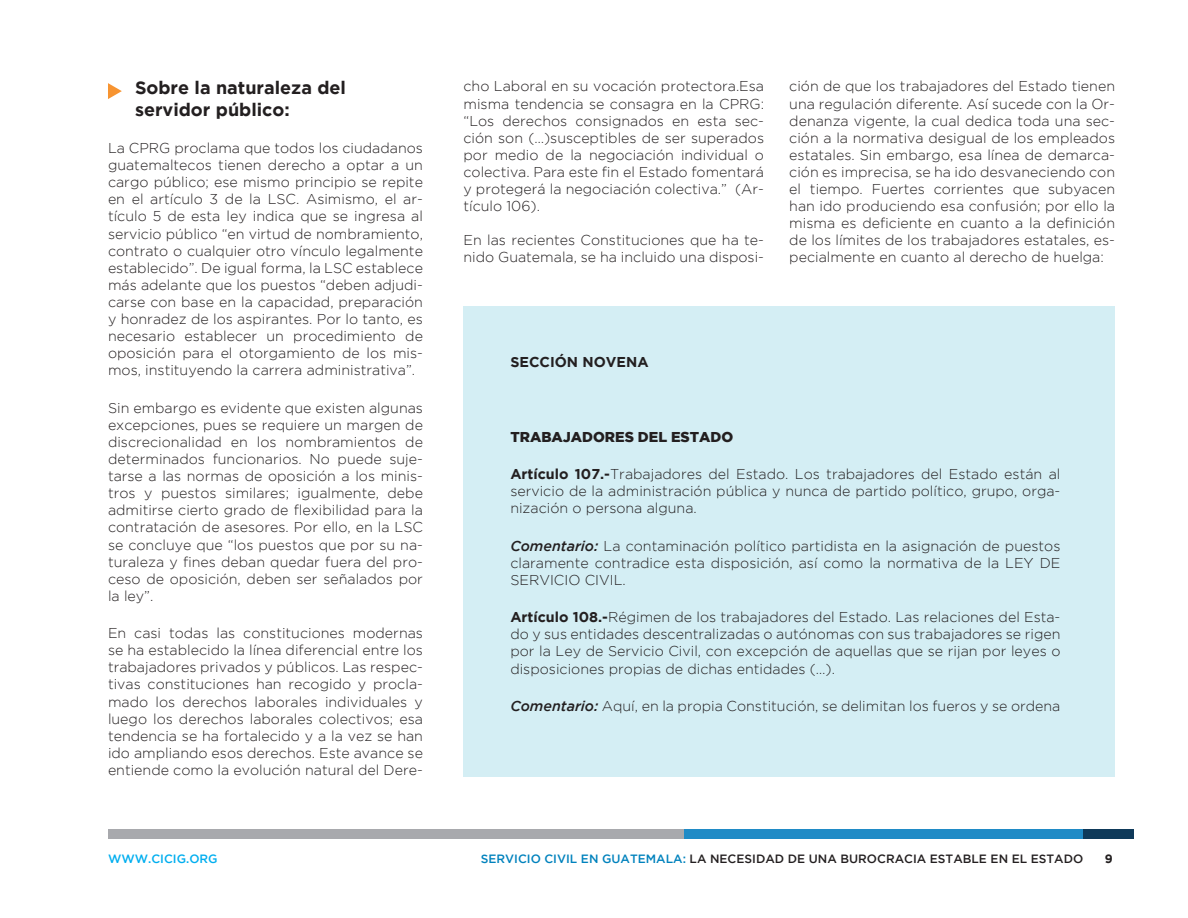
<style>
.page{position:relative;width:1188px;height:918px;background:#fff}
.page>*{position:absolute;margin:0;border:0;box-sizing:border-box;transform-origin:0 0}
.t1{font:700 18px/21.6px "Gotham";color:#231f20}
.t2{font:300 14.25px/17.1px "Gotham";color:#231f20;text-align:justify}
.t3{font:900 14.25px "Gotham";color:#231f20}
.t4{font:700 14.25px "Gotham";color:#231f20}
.t5{font:500 12px "Gotham";color:#231f20}
.t6{font:500 12px "Gotham";color:#00aeef}
.t7{font:700 12px "Gotham";color:#231f20}
.s1{font-weight:700}
.s2{font-weight:500;font-style:italic}
.s3{color:#0082bd}
</style>
<div class="page">
<div style="left:1083px;top:830px;width:51px;height:9px;background:#0f3a5a"></div>
<div style="left:684px;top:830px;width:399px;height:9px;background:#208bc6"></div>
<div style="left:108px;top:830px;width:576px;height:9px;background:#a8a9ad"></div>
<div style="left:464px;top:306px;width:651px;height:471px;background:#d4eef4"></div>
<svg style="left:108px;top:83px;width:14px;height:16px"></svg>
<p class="t1" style="left:135px;top:77px;width:213px">Sobre la naturaleza del servidor público:</p>
<p class="t2" style="left:108px;top:139px;width:317px">La CPRG proclama que todos los ciudadanos guatemaltecos tienen derecho a optar a un cargo público; ese mismo principio se repite en el artículo 3 de la LSC. Asimismo, el ar&shy;tículo 5 de esta ley indica que se ingresa al servicio público “en virtud de nombramiento, contrato o cualquier otro vínculo legalmente establecido”. De igual forma, la LSC establece más adelante que los puestos “deben adjudi&shy;carse con base en la capacidad, preparación y honradez de los aspirantes. Por lo tanto, es necesario establecer un procedimiento de oposición para el otorgamiento de los mis&shy;mos, instituyendo la carrera administrativa”.</p>
<p class="t2" style="left:108px;top:399px;width:317px">Sin embargo es evidente que existen algunas excepciones, pues se requiere un margen de discrecionalidad en los nombramientos de determinados funcionarios. No puede suje&shy;tarse a las normas de oposición a los minis&shy;tros y puestos similares; igualmente, debe admitirse cierto grado de flexibilidad para la contratación de asesores. Por ello, en la LSC se concluye que “los puestos que por su na&shy;turaleza y fines deban quedar fuera del pro&shy;ceso de oposición, deben ser señalados por la ley”.</p>
<p class="t2" style="left:108px;top:624px;width:317px">En casi todas las constituciones modernas se ha establecido la línea diferencial entre los trabajadores privados y públicos. Las respec&shy;tivas constituciones han recogido y procla&shy;mado los derechos laborales individuales y luego los derechos laborales colectivos; esa tendencia se ha fortalecido y a la vez se han ido ampliando esos derechos. Este avance se entiende como la evolución natural del Dere-</p>
<p class="t2" style="left:463px;top:78px;width:302px">cho Laboral en su vocación protectora.Esa misma tendencia se consagra en la CPRG: “Los derechos consignados en esta sec&shy;ción son (…)susceptibles de ser superados por medio de la negociación individual o colectiva. Para este fin el Estado fomentará y protegerá la negociación colectiva.” (Ar&shy;tículo 106).</p>
<p class="t2" style="left:463px;top:232px;width:302px">En las recientes Constituciones que ha te&shy;nido Guatemala, se ha incluido una disposi-</p>
<p class="t2" style="left:789px;top:78px;width:327px">ción de que los trabajadores del Estado tienen una regulación diferente. Así sucede con la Or&shy;denanza vigente, la cual dedica toda una sec&shy;ción a la normativa desigual de los empleados estatales. Sin embargo, esa línea de demarca&shy;ción es imprecisa, se ha ido desvaneciendo con el tiempo. Fuertes corrientes que subyacen han ido produciendo esa confusión; por ello la misma es deficiente en cuanto a la definición de los límites de los trabajadores estatales, es&shy;pecialmente en cuanto al derecho de huelga:</p>
<p class="t4" style="left:510px;top:354px;width:140px">SECCIÓN NOVENA</p>
<p class="t3" style="left:510px;top:428px;width:224px">TRABAJADORES DEL ESTADO</p>
<p class="t2" style="left:510px;top:465px;width:552px"><span class="s1">Artículo 107.-</span>Trabajadores del Estado. Los trabajadores del Estado están al servicio de la administración pública y nunca de partido político, grupo, orga&shy;nización o persona alguna.</p>
<p class="t2" style="left:510px;top:537px;width:552px"><span class="s2">Comentario:</span> La contaminación político partidista en la asignación de puestos claramente contradice esta disposición, así como la normativa de la LEY DE SERVICIO CIVIL.</p>
<p class="t2" style="left:510px;top:608px;width:552px"><span class="s1">Artículo 108.-</span>Régimen de los trabajadores del Estado. Las relaciones del Esta&shy;do y sus entidades descentralizadas o autónomas con sus trabajadores se rigen por la Ley de Servicio Civil, con excepción de aquellas que se rijan por leyes o disposiciones propias de dichas entidades (…).</p>
<p class="t2" style="left:510px;top:697px;width:552px"><span class="s2">Comentario:</span> Aquí, en la propia Constitución, se delimitan los fueros y se ordena</p>
<p class="t6" style="left:108px;top:852px;width:111px">WWW.CICIG.ORG</p>
<p class="t5" style="left:481px;top:852px;width:604px"><span class="s3">SERVICIO CIVIL EN GUATEMALA:</span> LA NECESIDAD DE UNA BUROCRACIA ESTABLE EN EL ESTADO</p>
<p class="t7" style="left:1105px;top:852px;width:9px">9</p>
</div>
